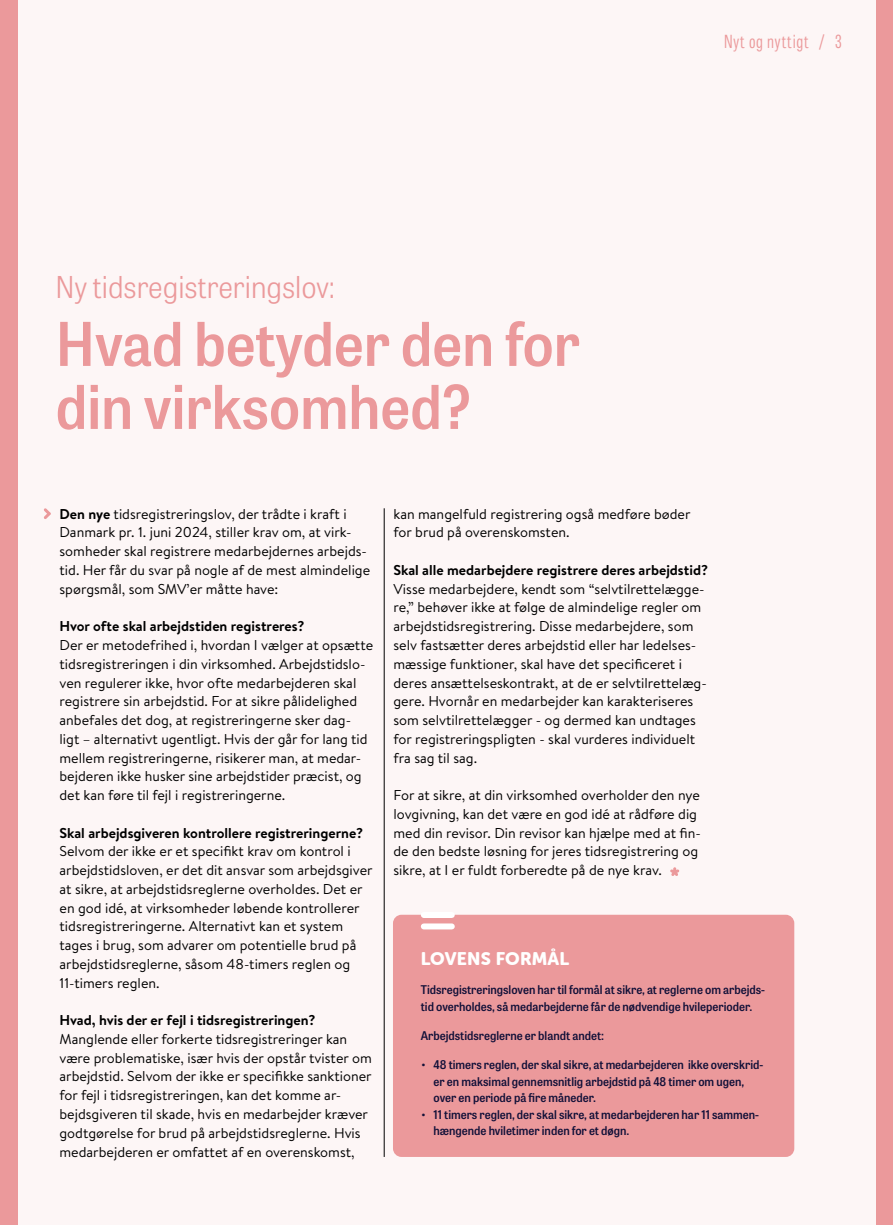
<style>
.page{position:relative;width:893px;height:1225px;background:#fdf6f6}
.page>*{position:absolute;margin:0;border:0;box-sizing:border-box;transform-origin:0 0}
.t1{font:60px/63px "Tablet Gothic Narrow Sb";color:#eb999b}
.t2{font:30px "Tablet Gothic Narrow Lt";color:#eb999b}
.t3{font:300 18px "Tablet Gothic Compressed";letter-spacing:.05em;color:#eb999b}
.t4{font:18px "Museo Sans Rounded 900";letter-spacing:.01em;color:#fff}
.t5{font:14.25px/18.8px "Brandon Text";color:#000}
.t6{font:700 14.25px "Brandon Text";color:#000}
.t7{font:12px/16.5px "Tablet Gothic Narrow Sb";color:#131139}
.s1{font-weight:700}
</style>
<div class="page">
<hr style="left:384px;top:508px;width:1px;height:649px;background:#000">
<div style="left:876px;top:0;width:17px;height:1225px;background:#eb999b"></div>
<div style="left:0;top:0;width:17px;height:1225px;background:#eb999b"></div>
<svg style="left:44px;top:508px;width:7px;height:11px"></svg>
<svg style="left:670px;top:867px;width:9px;height:9px"></svg>
<div style="left:393px;top:914px;width:401px;height:243px;background:#eb999b;border-radius:9px"></div>
<div style="left:424px;top:912px;width:28px;height:6px;background:#fff"></div>
<div style="left:424px;top:923px;width:28px;height:6px;background:#fff"></div>
<h2 class="t2" style="left:56px;top:267px;width:281px">Ny tidsregistreringslov:</h2>
<h1 class="t1" style="left:56px;top:310px;width:526px">Hvad betyder den for din virksomhed?</h1>
<p class="t3" style="left:724px;top:29px;width:119px">Nyt og nyttigt / 3</p>
<p class="t5" style="left:60px;top:504px;width:312px"><span class="s1">Den nye</span> tidsregistreringslov, der trådte i kraft i Danmark pr. 1. juni 2024, stiller krav om, at virk&shy;somheder skal registrere medarbejdernes arbejds&shy;tid. Her får du svar på nogle af de mest almindelige spørgsmål, som SMV’er måtte have:</p>
<p class="t6" style="left:60px;top:616px;width:247px">Hvor ofte skal arbejdstiden registreres?</p>
<p class="t5" style="left:60px;top:635px;width:315px">Der er metodefrihed i, hvordan I vælger at opsætte tidsregistreringen i din virksomhed. Arbejdstidslo&shy;ven regulerer ikke, hvor ofte medarbejderen skal registrere sin arbejdstid. For at sikre pålidelighed anbefales det dog, at registreringerne sker dag&shy;ligt – alternativt ugentligt. Hvis der går for lang tid mellem registreringerne, risikerer man, at medar&shy;bejderen ikke husker sine arbejdstider præcist, og det kan føre til fejl i registreringerne.</p>
<p class="t6" style="left:60px;top:822px;width:305px">Skal arbejdsgiveren kontrollere registreringerne?</p>
<p class="t5" style="left:60px;top:841px;width:315px">Selvom der ikke er et specifikt krav om kontrol i arbejdstidsloven, er det dit ansvar som arbejdsgiver at sikre, at arbejdstidsreglerne overholdes. Det er en god idé, at virksomheder løbende kontrollerer tidsregistreringerne. Alternativt kan et system tages i brug, som advarer om potentielle brud på arbejdstidsreglerne, såsom 48-timers reglen og 11-timers reglen.</p>
<p class="t6" style="left:60px;top:1010px;width:257px">Hvad, hvis der er fejl i tidsregistreringen?</p>
<p class="t5" style="left:60px;top:1029px;width:314px">Manglende eller forkerte tidsregistreringer kan være problematiske, især hvis der opstår tvister om arbejdstid. Selvom der ikke er specifikke sanktioner for fejl i tidsregistreringen, kan det komme ar&shy;bejdsgiveren til skade, hvis en medarbejder kræver godtgørelse for brud på arbejdstidsreglerne. Hvis medarbejderen er omfattet af en overenskomst,</p>
<p class="t5" style="left:393px;top:504px;width:298px">kan mangelfuld registrering også medføre bøder for brud på overenskomsten.</p>
<p class="t6" style="left:393px;top:560px;width:316px">Skal alle medarbejdere registrere deres arbejdstid?</p>
<p class="t5" style="left:393px;top:579px;width:315px">Visse medarbejdere, kendt som “selvtilrettelægge&shy;re,” behøver ikke at følge de almindelige regler om arbejdstidsregistrering. Disse medarbejdere, som selv fastsætter deres arbejdstid eller har ledelses&shy;mæssige funktioner, skal have det specificeret i deres ansættelseskontrakt, at de er selvtilrettelæg&shy;gere. Hvornår en medarbejder kan karakteriseres som selvtilrettelægger - og dermed kan undtages for registreringspligten - skal vurderes individuelt fra sag til sag.</p>
<p class="t5" style="left:393px;top:785px;width:309px">For at sikre, at din virksomhed overholder den nye lovgivning, kan det være en god idé at rådføre dig med din revisor. Din revisor kan hjælpe med at fin&shy;de den bedste løsning for jeres tidsregistrering og sikre, at I er fuldt forberedte på de nye krav.</p>
<p class="t4" style="left:421px;top:948px;width:150px">LOVENS FORMÅL</p>
<p class="t7" style="left:421px;top:981px;width:346px">Tidsregistreringsloven har til formål at sikre, at reglerne om arbejds&shy;tid overholdes, så medarbejderne får de nødvendige hvileperioder.</p>
<p class="t7" style="left:421px;top:1027px;width:185px">Arbejdstidsreglerne er blandt andet:</p>
<p class="t7" style="left:434px;top:1056px;width:331px;text-indent:-13px">• 48 timers reglen, der skal sikre, at medarbejderen ikke overskrid&shy;er en maksimal gennemsnitlig arbejdstid på 48 timer om ugen, over en periode på fire måneder.</p>
<p class="t7" style="left:434px;top:1105px;width:327px;text-indent:-13px">• 11 timers reglen, der skal sikre, at medarbejderen har 11 sammen&shy;hængende hviletimer inden for et døgn.</p>
</div>
